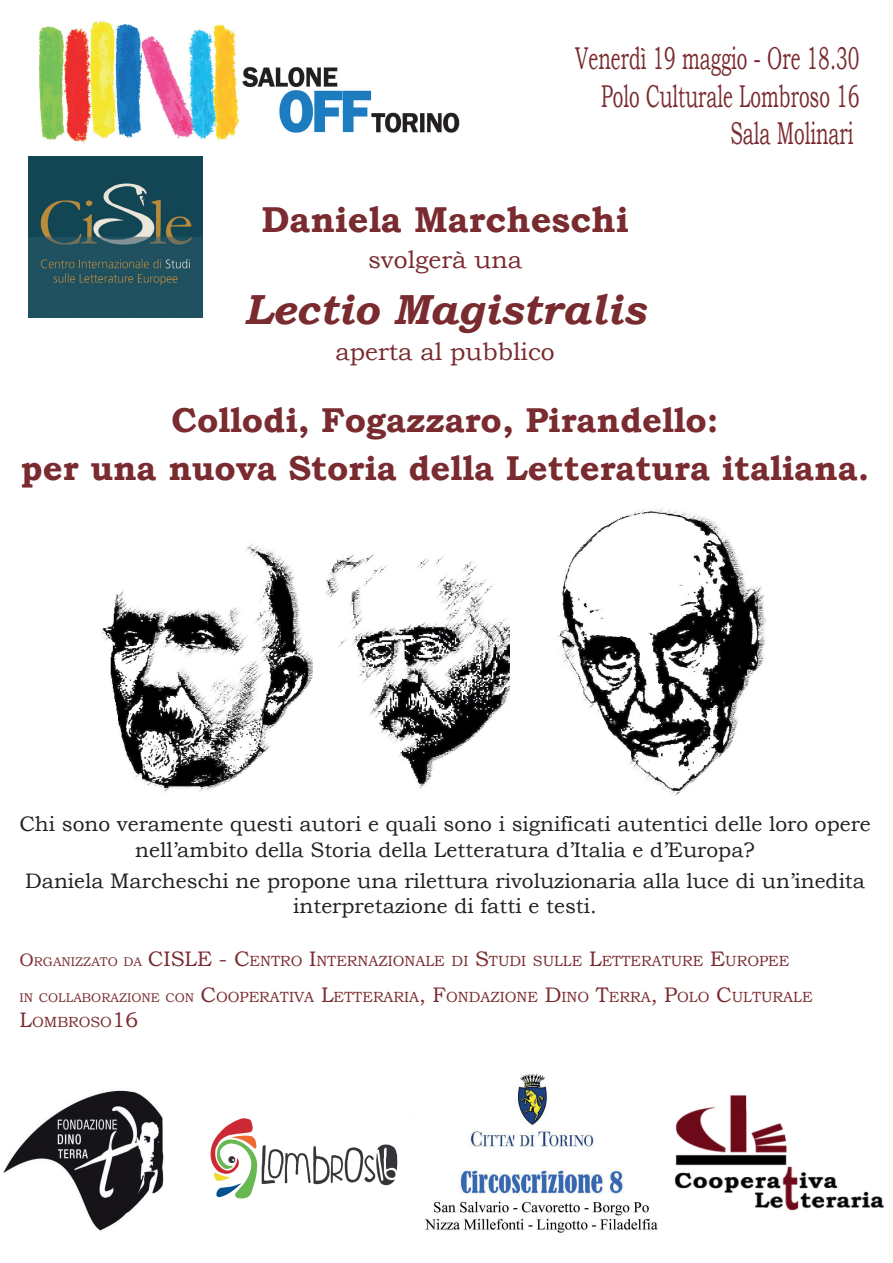
<style>
.page{position:relative;width:893px;height:1263px;background:#fff}
.page>*{position:absolute;margin:0;border:0;box-sizing:border-box;transform-origin:0 0}
.t1{font:italic 700 42px "Bookman Old Style";color:#792b2f}
.t2{font:700 36px "Bookman Old Style";color:#792b2f}
.t3{font:700 34.5px/47.4px "Bookman Old Style";color:#792b2f;text-align:center}
.t4{font:31.5px/37.8px "Bookman Old Style";color:#792b2f;text-align:right;scale:.6 1}
.t5{font:24.75px "Bookman Old Style";color:#792b2f}
.t6{font:21px/25.2px "Bookman Old Style";color:#231f20;text-align:center}
.t7{font:14.7px/25.2px "Bookman Old Style";color:#7a2b2f}
.s1{font-size:18px}
.s2{font-size:12.6px}
.s3{font-size:21px}
</style>
<div class="page">
<img style="left:101px;top:544px;width:212px;height:249px">
<img style="left:326px;top:554px;width:184px;height:235px">
<img style="left:557px;top:508px;width:209px;height:288px">
<img style="left:674px;top:1095px;width:210px;height:116px">
<img style="left:3px;top:1090px;width:161px;height:141px">
<img style="left:29px;top:157px;width:174px;height:160px">
<img style="left:424px;top:1073px;width:234px;height:160px">
<img style="left:210px;top:1118px;width:207px;height:81px">
<img style="left:38px;top:21px;width:422px;height:122px">
<h3 class="t4" style="left:575px;top:39px;width:475px">Venerdì 19 maggio - Ore 18.30<br>Polo Culturale Lombroso 16<br>Sala Molinari</h3>
<h2 class="t2" style="left:261px;top:194px;width:369px">Daniela Marcheschi</h2>
<p class="t5" style="left:368px;top:243px;width:155px">svolgerà una</p>
<h1 class="t1" style="left:245px;top:279px;width:401px">Lectio Magistralis</h1>
<p class="t5" style="left:335px;top:335px;width:221px">aperta al pubblico</p>
<h3 class="t3" style="left:21px;top:396px;width:850px">Collodi, Fogazzaro, Pirandello:<br>per una nuova Storia della Letteratura italiana.</h3>
<p class="t6" style="left:19px;top:812px;width:853px">Chi sono veramente questi autori e quali sono i significati autentici delle loro opere nell’ambito della Storia della Letteratura d’Italia e d’Europa?</p>
<p class="t6" style="left:25px;top:868px;width:841px">Daniela Marcheschi ne propone una rilettura rivoluzionaria alla luce di un’inedita interpretazione di fatti e testi.</p>
<p class="t7" style="left:20px;top:949px;width:771px"><span class="s1">O</span><span class="s2">RGANIZZATO DA</span> <span class="s3">CISLE - C</span>ENTRO <span class="s3">I</span>NTERNAZIONALE DI <span class="s3">S</span>TUDI SULLE <span class="s3">L</span>ETTERATURE <span class="s3">E</span>UROPEE</p>
<p class="t7" style="left:19px;top:984px;width:795px"><span class="s2">IN COLLABORAZIONE CON</span> <span class="s3">C</span>OOPERATIVA <span class="s3">L</span>ETTERARIA<span class="s3">, F</span>ONDAZIONE <span class="s3">D</span>INO <span class="s3">T</span>ERRA<span class="s3">, P</span>OLO <span class="s3">C</span>ULTURALE<br><span class="s3">L</span>OMBROSO<span class="s3">16</span></p>
</div>
